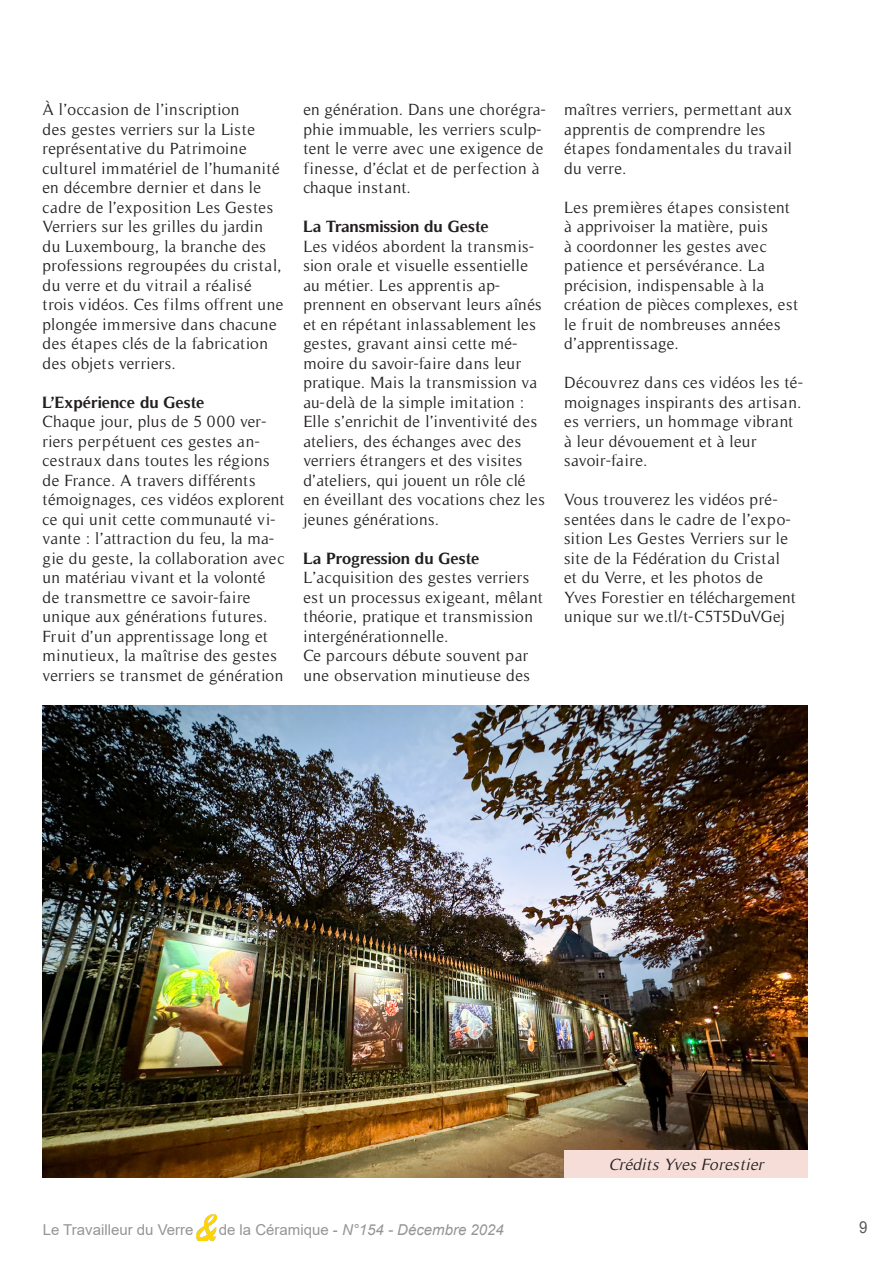
<style>
.page{position:relative;width:893px;height:1263px;background:#fff}
.page>*{position:absolute;margin:0;border:0;box-sizing:border-box;transform-origin:0 0}
.Txt{font:16.5px/19.5px "Timeless";letter-spacing:.025em;color:#231f20}
.Txt-2{font:700 16.5px "Timeless";color:#231f20}
.Txt-3{font:italic 16.5px "Timeless";color:#231f20}
.t1{font:16.5px "Arial";color:#57585a;scale:.91 1}
.t2{font:italic 15px "Arial";color:#939598}
.t3{font:15px "Arial";color:#939598}
.s1{font-style:normal}
</style>
<div class="page">
<img style="left:196px;top:1214px;width:21px;height:27px">
<img style="left:43px;top:706px;width:765px;height:472px">
<div style="left:564px;top:1150px;width:244px;height:28px;background:#f6ddd8"></div>
<p class="Txt" style="left:43px;top:100px;width:243px">À l’occasion de l’inscription<br>des gestes verriers sur la Liste représentative du Patrimoine culturel immatériel de l’humanité en décembre dernier et dans le cadre de l’exposition Les Gestes<br>Verriers sur les grilles du jardin du Luxembourg, la branche des professions regroupées du cristal, du verre et du vitrail a réalisé trois vidéos. Ces films offrent une plongée immersive dans chacune des étapes clés de la fabrication des objets verriers.</p>
<p class="Txt-2" style="left:43px;top:392px;width:164px">L’Expérience du Geste</p>
<p class="Txt" style="left:43px;top:412px;width:244px">Chaque jour, plus de 5 000 ver&shy;riers perpétuent ces gestes an&shy;cestraux dans toutes les régions de France. A travers différents témoignages, ces vidéos explorent ce qui unit cette communauté vi&shy;vante : l’attraction du feu, la ma&shy;gie du geste, la collaboration avec un matériau vivant et la volonté de transmettre ce savoir-faire unique aux générations futures.</p>
<p class="Txt" style="left:43px;top:626px;width:242px">Fruit d’un apprentissage long et minutieux, la maîtrise des gestes verriers se transmet de génération</p>
<p class="Txt" style="left:303px;top:100px;width:244px">en génération. Dans une chorégra&shy;phie immuable, les verriers sculp&shy;tent le verre avec une exigence de finesse, d’éclat et de perfection à chaque instant.</p>
<p class="Txt-2" style="left:303px;top:217px;width:187px">La Transmission du Geste</p>
<p class="Txt" style="left:303px;top:236px;width:240px">Les vidéos abordent la transmis&shy;sion orale et visuelle essentielle au métier. Les apprentis ap&shy;prennent en observant leurs aînés et en répétant inlassablement les gestes, gravant ainsi cette mé&shy;moire du savoir-faire dans leur pratique. Mais la transmission va au-delà de la simple imitation :</p>
<p class="Txt" style="left:303px;top:412px;width:243px">Elle s’enrichit de l’inventivité des ateliers, des échanges avec des verriers étrangers et des visites d’ateliers, qui jouent un rôle clé en éveillant des vocations chez les jeunes générations.</p>
<p class="Txt-2" style="left:303px;top:548px;width:178px">La Progression du Geste</p>
<p class="Txt" style="left:303px;top:568px;width:241px">L’acquisition des gestes verriers est un processus exigeant, mêlant théorie, pratique et transmission intergénérationnelle.</p>
<p class="Txt" style="left:303px;top:646px;width:228px">Ce parcours débute souvent par une observation minutieuse des</p>
<p class="Txt" style="left:564px;top:100px;width:229px">maîtres verriers, permettant aux apprentis de comprendre les étapes fondamentales du travail du verre.</p>
<p class="Txt" style="left:564px;top:197px;width:236px">Les premières étapes consistent à apprivoiser la matière, puis<br>à coordonner les gestes avec patience et persévérance. La précision, indispensable à la création de pièces complexes, est le fruit de nombreuses années d’apprentissage.</p>
<p class="Txt" style="left:564px;top:373px;width:240px">Découvrez dans ces vidéos les té&shy;moignages inspirants des artisan. es verriers, un hommage vibrant à leur dévouement et à leur savoir-faire.</p>
<p class="Txt" style="left:564px;top:490px;width:233px">Vous trouverez les vidéos pré&shy;sentées dans le cadre de l’expo&shy;sition Les Gestes Verriers sur le site de la Fédération du Cristal et du Verre, et les photos de<br>Yves Forestier en téléchargement unique sur we.tl/t-C5T5DuVGej</p>
<p class="Txt-3" style="left:609px;top:1155px;width:160px">Crédits Yves Forestier</p>
<p class="t3" style="left:43px;top:1219px;width:152px">Le Travailleur du Verre</p>
<p class="t2" style="left:219px;top:1220px;width:287px"><span class="s1">de la Céramique -</span> N°154 - Décembre 2024</p>
<p class="t1" style="left:859px;top:1216px;width:11px">9</p>
</div>
